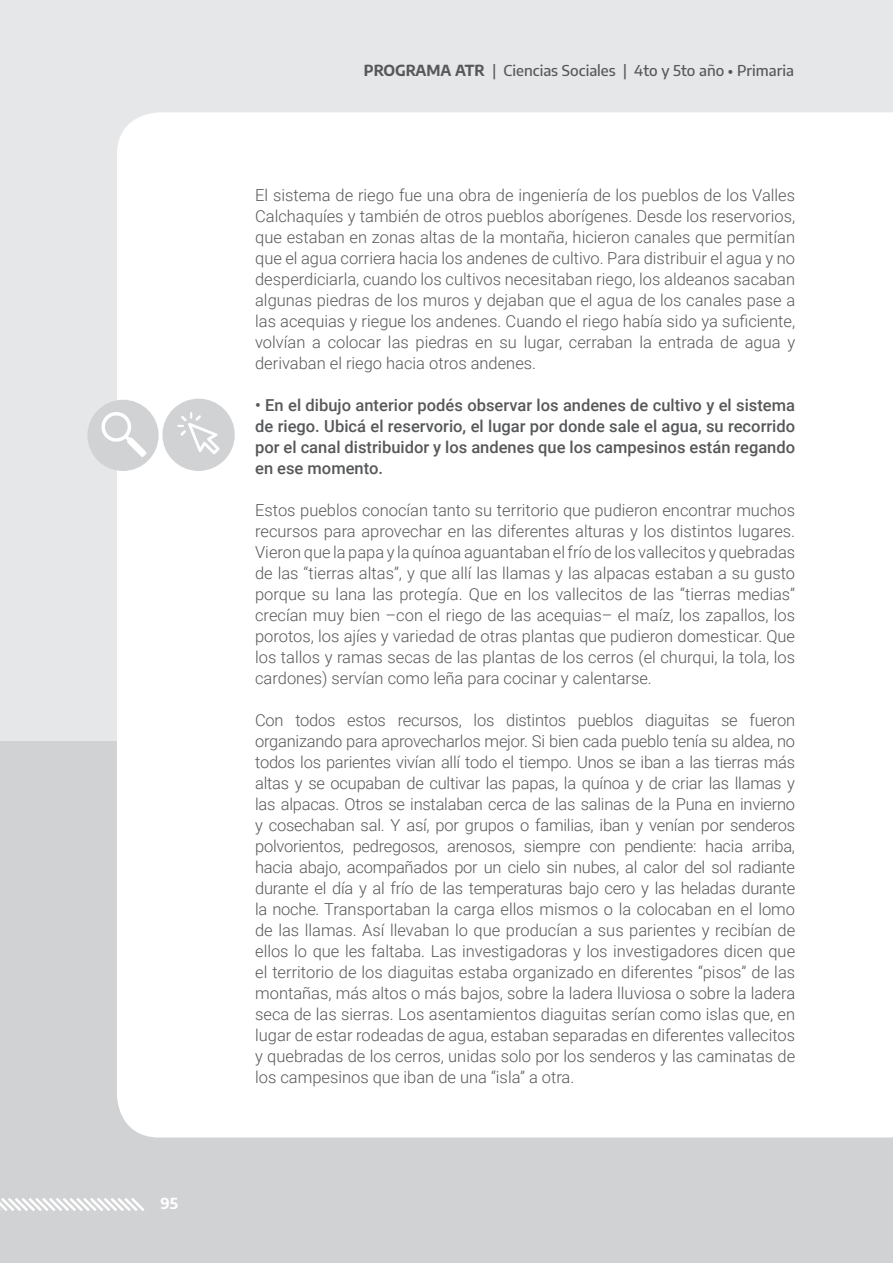
<style>
.page{position:relative;width:893px;height:1263px;background:#fff}
.page>*{position:absolute;margin:0;border:0;box-sizing:border-box;transform-origin:0 0}
.Texto_principal{font:300 16.5px/21px "Roboto";color:#57585a;text-align:justify}
.Actividades{font:500 16.5px/21px "Roboto";color:#57585a;text-align:justify}
.t1{font:500 15px "Encode Sans";color:#57585a}
.t2{font:700 15px "Encode Sans";color:#fff}
.s1{font-weight:700}
</style>
<div class="page">
<div style="left:0;top:594px;width:893px;height:669px;background:#d1d2d4"></div>
<div style="left:0;top:0;width:893px;height:740px;background:#e6e7e9"></div>
<svg style="left:0;top:1198px;width:145px;height:13px"></svg>
<div style="left:117px;top:112px;width:776px;height:1025px;background:#fff"></div>
<div style="left:162px;top:399px;width:73px;height:72px;background:#d1d2d4;border-radius:50%"></div>
<svg style="left:177px;top:412px;width:43px;height:42px"></svg>
<div style="left:87px;top:400px;width:72px;height:71px;background:#d1d2d4;border-radius:50%"></div>
<svg style="left:101px;top:412px;width:46px;height:45px"></svg>
<p class="t2" style="left:161px;top:1192px;width:19px">95</p>
<p class="t1" style="left:364px;top:60px;width:432px"><span class="s1">PROGRAMA ATR</span> | Ciencias Sociales | 4to y 5to año • Primaria</p>
<p class="Texto_principal" style="left:255px;top:184px;width:542px">El sistema de riego fue una obra de ingeniería de los pueblos de los Valles Calchaquíes y también de otros pueblos aborígenes. Desde los reservorios, que estaban en zonas altas de la montaña, hicieron canales que permitían que el agua corriera hacia los andenes de cultivo. Para distribuir el agua y no desperdiciarla, cuando los cultivos necesitaban riego, los aldeanos sacaban algunas piedras de los muros y dejaban que el agua de los canales pase a las acequias y riegue los andenes. Cuando el riego había sido ya suficiente, volvían a colocar las piedras en su lugar, cerraban la entrada de agua y derivaban el riego hacia otros andenes.</p>
<p class="Actividades" style="left:255px;top:394px;width:541px">• En el dibujo anterior podés observar los andenes de cultivo y el sistema de riego. Ubicá el reservorio, el lugar por donde sale el agua, su recorrido por el canal distribuidor y los andenes que los campesinos están regando en ese momento.</p>
<p class="Texto_principal" style="left:255px;top:499px;width:542px">Estos pueblos conocían tanto su territorio que pudieron encontrar muchos recursos para aprovechar en las diferentes alturas y los distintos lugares.<br>Vieron que la papa y la quínoa aguantaban el frío de los vallecitos y quebradas de las “tierras altas”, y que allí las llamas y las alpacas estaban a su gusto porque su lana las protegía. Que en los vallecitos de las “tierras medias” crecían muy bien –con el riego de las acequias– el maíz, los zapallos, los porotos, los ajíes y variedad de otras plantas que pudieron domesticar. Que los tallos y ramas secas de las plantas de los cerros (el churqui, la tola, los cardones) servían como leña para cocinar y calentarse.</p>
<p class="Texto_principal" style="left:255px;top:709px;width:542px">Con todos estos recursos, los distintos pueblos diaguitas se fueron organizando para aprovecharlos mejor. Si bien cada pueblo tenía su aldea, no todos los parientes vivían allí todo el tiempo. Unos se iban a las tierras más altas y se ocupaban de cultivar las papas, la quínoa y de criar las llamas y las alpacas. Otros se instalaban cerca de las salinas de la Puna en invierno y cosechaban sal. Y así, por grupos o familias, iban y venían por senderos polvorientos, pedregosos, arenosos, siempre con pendiente: hacia arriba, hacia abajo, acompañados por un cielo sin nubes, al calor del sol radiante durante el día y al frío de las temperaturas bajo cero y las heladas durante la noche. Transportaban la carga ellos mismos o la colocaban en el lomo de las llamas. Así llevaban lo que producían a sus parientes y recibían de ellos lo que les faltaba. Las investigadoras y los investigadores dicen que el territorio de los diaguitas estaba organizado en diferentes “pisos” de las montañas, más altos o más bajos, sobre la ladera lluviosa o sobre la ladera seca de las sierras. Los asentamientos diaguitas serían como islas que, en lugar de estar rodeadas de agua, estaban separadas en diferentes vallecitos y quebradas de los cerros, unidas solo por los senderos y las caminatas de los campesinos que iban de una “isla” a otra.</p>
</div>
